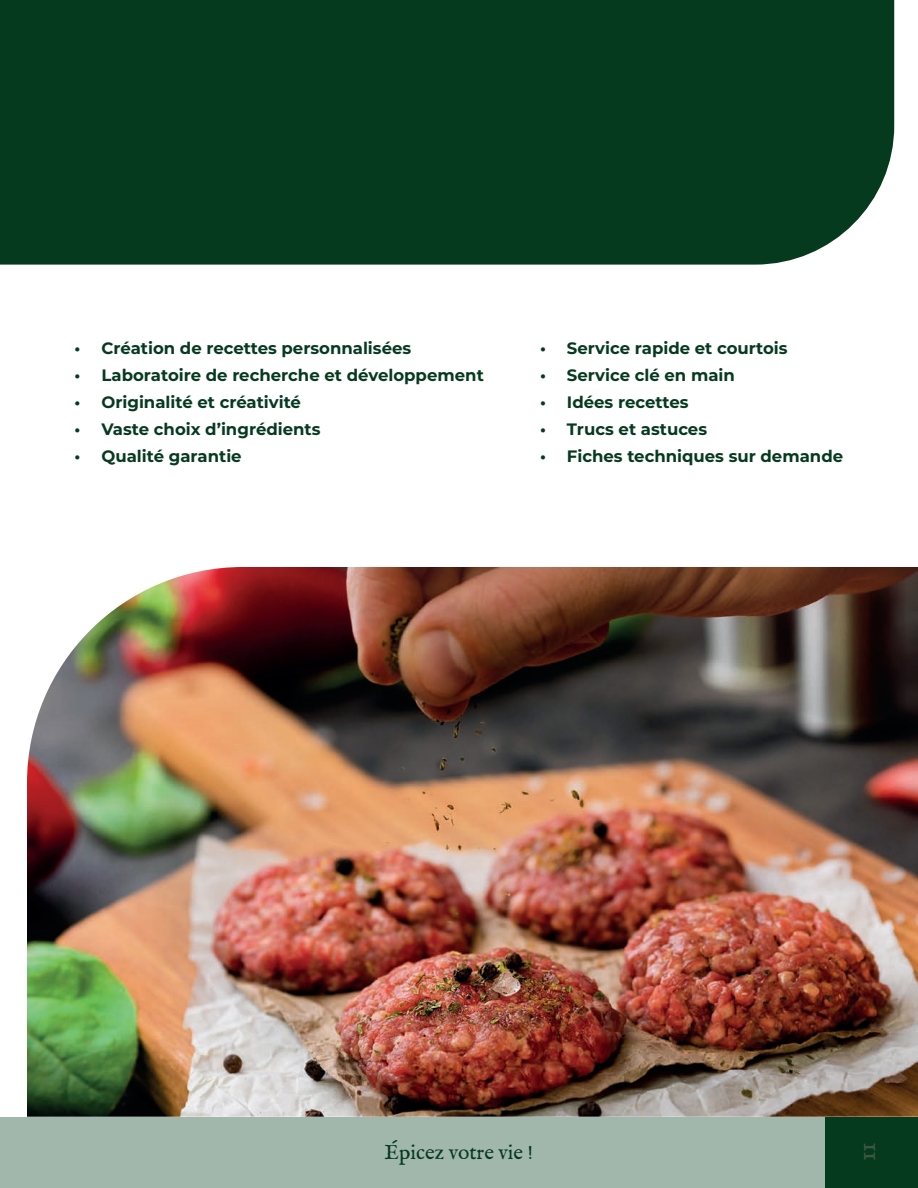
<style>
.page{position:relative;width:918px;height:1188px;background:#fff}
.page>*{position:absolute;margin:0;border:0;box-sizing:border-box;transform-origin:0 0}
.t1{font:27px "IM FELL English Roman";color:#3c5840}
.t2{font:21px "IM FELL English Roman";color:#063a1e}
.t3{font:700 16.5px "Montserrat";color:#063a1e}
</style>
<div class="page">
<div style="left:0;top:0;width:894px;height:265px;background:#063a1e"></div>
<img style="left:27px;top:567px;width:891px;height:550px">
<div style="left:0;top:1117px;width:918px;height:71px;background:#a2b7ac"></div>
<div style="left:825px;top:1117px;width:93px;height:71px;background:#063a1e"></div>
<p class="t3" style="left:75px;top:336px;width:338px">• Création de recettes personnalisées</p>
<p class="t3" style="left:75px;top:363px;width:411px">• Laboratoire de recherche et développement</p>
<p class="t3" style="left:75px;top:390px;width:228px">• Originalité et créativité</p>
<p class="t3" style="left:75px;top:417px;width:248px">• Vaste choix d’ingrédients</p>
<p class="t3" style="left:75px;top:444px;width:169px">• Qualité garantie</p>
<p class="t3" style="left:540px;top:336px;width:249px">• Service rapide et courtois</p>
<p class="t3" style="left:540px;top:363px;width:196px">• Service clé en main</p>
<p class="t3" style="left:540px;top:390px;width:150px">• Idées recettes</p>
<p class="t3" style="left:540px;top:417px;width:169px">• Trucs et astuces</p>
<p class="t3" style="left:540px;top:444px;width:305px">• Fiches techniques sur demande</p>
<p class="t2" style="left:385px;top:1140px;width:150px">Épicez votre vie !</p>
<h1 class="t1" style="left:888px;top:1142px;width:21px;rotate:90deg">11</h1>
</div>
